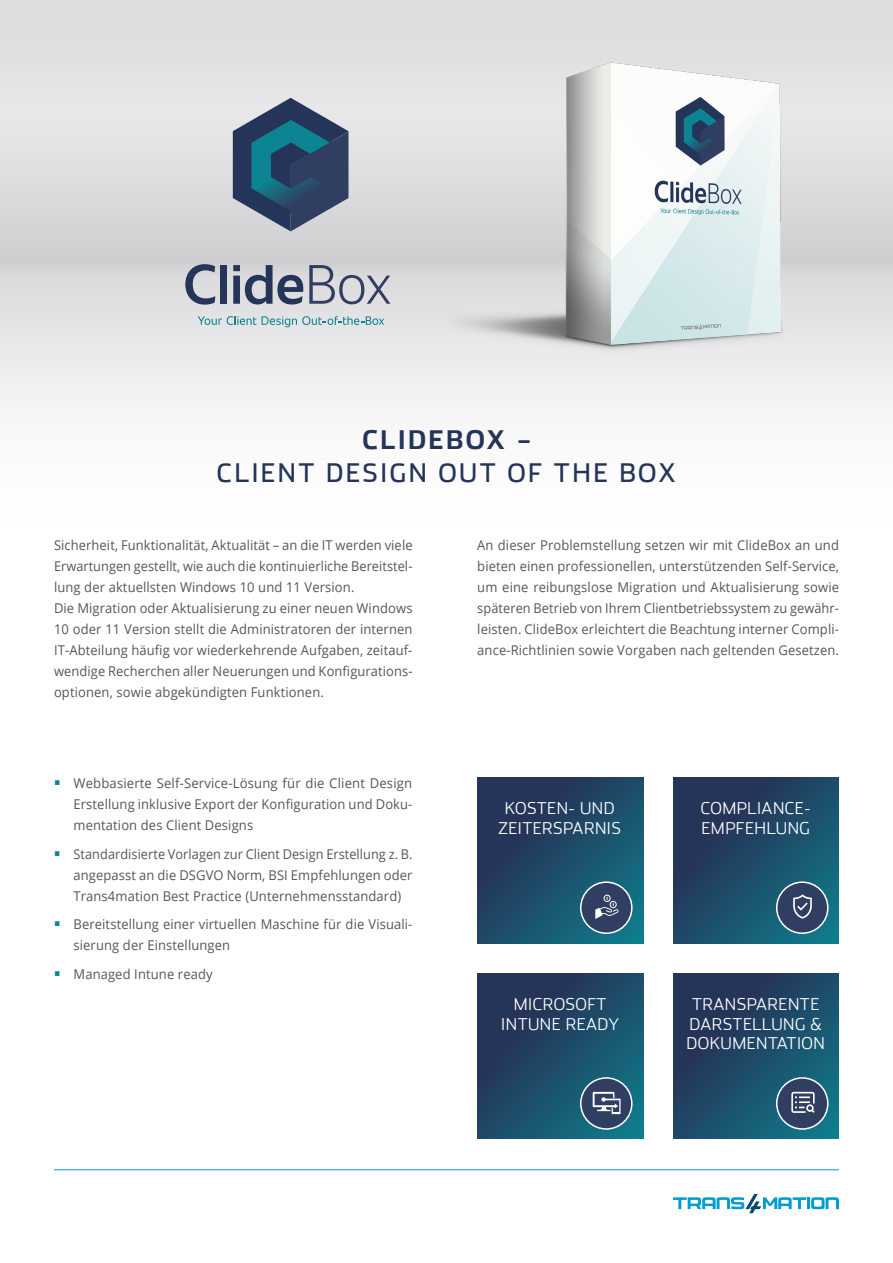
<style>
.page{position:relative;width:893px;height:1263px;background:#fff}
.page>*{position:absolute;margin:0;border:0;box-sizing:border-box;transform-origin:0 0}
.t1{font:25.5px "Stainless";letter-spacing:.1em;color:#253559}
.t2{font:700 25.5px "Stainless";letter-spacing:.1em;color:#253559}
.t3{font:300 16.5px/19.5px "Stainless";letter-spacing:.03em;color:#fff;text-align:center}
.t4{font:13.5px/21px "Open Sans";letter-spacing:.01em;color:#565655;scale:.96 1}
.t5{font:13.5px/21px "Open Sans";letter-spacing:.01em;color:#565655;text-align:justify;scale:.94 1}
.t6{font:13.5px/21px "Open Sans";letter-spacing:.01em;color:#565655;text-align:justify}
.s1{color:#0c8491}
</style>
<div class="page">
<svg style="left:0;top:0;width:893px;height:407px;background:#e1e0e2"></svg>
<svg style="left:673px;top:1194px;width:166px;height:19px"></svg>
<hr style="left:54px;top:1169px;width:785px;height:1px;background:#009dd0">
<img style="left:429px;top:0;width:405px;height:405px">
<svg style="left:477px;top:973px;width:166px;height:166px;background:#234c69"></svg>
<svg style="left:673px;top:973px;width:166px;height:166px;background:#234b69"></svg>
<svg style="left:477px;top:777px;width:166px;height:166px;background:#224b69"></svg>
<svg style="left:673px;top:777px;width:166px;height:166px;background:#224b69"></svg>
<svg style="left:233px;top:98px;width:115px;height:133px;background:#516d85"></svg>
<svg style="left:185px;top:264px;width:30px;height:41px"></svg>
<div style="left:220px;top:265px;width:7px;height:39px;background:#253559"></div>
<svg style="left:233px;top:265px;width:70px;height:39px;background:#878d9f"></svg>
<svg style="left:309px;top:265px;width:81px;height:39px;background:#aeb1bb"></svg>
<svg style="left:198px;top:316px;width:186px;height:11px;background:#b2cdd1"></svg>
<h1 class="t2" style="left:362px;top:424px;width:170px">CLIDEBOX –</h1>
<h1 class="t1" style="left:217px;top:458px;width:461px">CLIENT DESIGN OUT OF THE BOX</h1>
<p class="t4" style="left:54px;top:534px;width:375px">Sicherheit, Funktionalität, Aktualität – an die IT werden viele Erwartungen gestellt, wie auch die kontinuierliche Bereitstel&shy;lung der aktuellsten Windows 10 und 11 Version.<br>Die Migration oder Aktualisierung zu einer neuen Windows 10 oder 11 Version stellt die Administratoren der internen IT-Abteilung häufig vor wiederkehrende Aufgaben, zeitauf&shy;wendige Recherchen aller Neuerungen und Konfigurations&shy;optionen, sowie abgekündigten Funktionen.</p>
<p class="t4" style="left:477px;top:534px;width:378px;text-align:justify">An dieser Problemstellung setzen wir mit ClideBox an und bieten einen professionellen, unterstützenden Self-Service, um eine reibungslose Migration und Aktualisierung sowie späteren Betrieb von Ihrem Clientbetriebssystem zu gewähr&shy;leisten. ClideBox erleichtert die Beachtung interner Compli&shy;ance-Richtlinien sowie Vorgaben nach geltenden Gesetzen.</p>
<p class="t6" style="left:74px;top:772px;width:340px;text-indent:-20px"><span class="s1">○</span> Webbasierte Self-Service-Lösung für die Client Design Erstellung inklusive Export der Konfiguration und Doku&shy;mentation des Client Designs</p>
<p class="t5" style="left:74px;top:843px;width:362px;text-indent:-20px"><span class="s1">○</span> Standardisierte Vorlagen zur Client Design Erstellung z. B. angepasst an die DSGVO Norm, BSI Empfehlungen oder Trans4mation Best Practice (Unternehmensstandard)</p>
<p class="t4" style="left:74px;top:913px;width:355px;text-indent:-20px"><span class="s1">○</span> Bereitstellung einer virtuellen Maschine für die Visuali&shy;sierung der Einstellungen</p>
<p class="t4" style="left:54px;top:963px;width:167px"><span class="s1">○</span> Managed Intune ready</p>
<p class="t3" style="left:498px;top:798px;width:124px">KOSTEN- UND<br>ZEITERSPARNIS</p>
<p class="t3" style="left:501px;top:994px;width:119px">MICROSOFT<br>INTUNE READY</p>
<p class="t3" style="left:701px;top:798px;width:111px;text-align:left">COMPLIANCE-<br>EMPFEHLUNG</p>
<p class="t3" style="left:687px;top:994px;width:140px">TRANSPARENTE<br>DARSTELLUNG &amp;<br>DOKUMENTATION</p>
</div>
